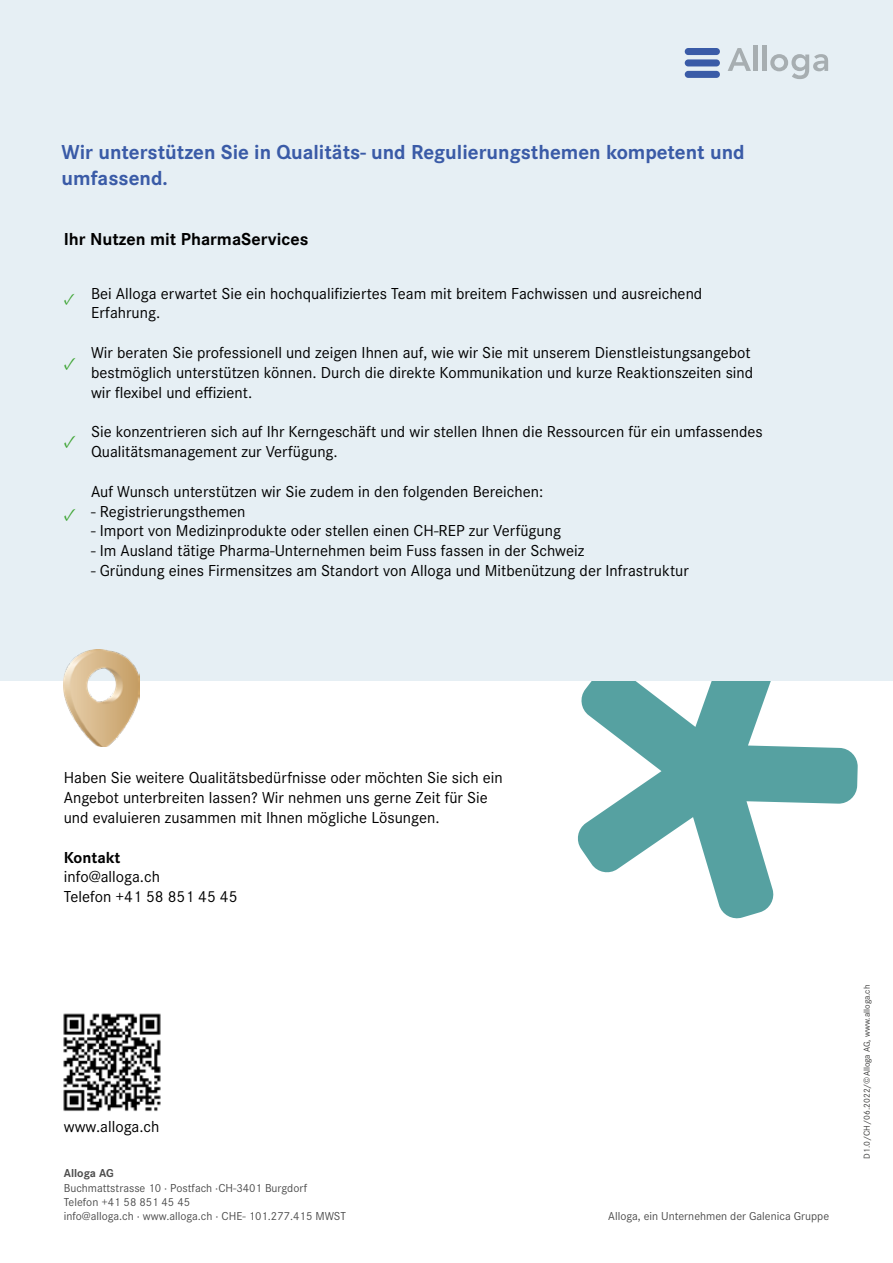
<style>
.page{position:relative;width:893px;height:1263px;background:#fff}
.page>*{position:absolute;margin:0;border:0;box-sizing:border-box;transform-origin:0 0}
.t1{font:700 21px/25.2px "Corporate S";color:#3a5ba7}
.t2{font:18.15px "Minion Pro";color:#3fa535}
.t3{font:700 18px "Corporate S";color:#000}
.t4{font:18px "Minion Pro";color:#3fa535}
.t5{font:16.5px/19.8px "Corporate S";color:#000}
.t6{font:700 16.5px "Corporate S";color:#000}
.t7{font:16.5px "Minion Pro";color:#3fa535}
.t8{font:12px/14.4px "Corporate S";color:#000}
.t9{font:700 12px "Corporate S";color:#000}
.t10{font:9px "Corporate S";color:#3c3c3b}
</style>
<div class="page">
<svg style="left:575px;top:680px;width:283px;height:239px"></svg>
<div style="left:0;top:0;width:893px;height:680px;background:#e6eff4"></div>
<div style="left:685px;top:71px;width:35px;height:7px;background:#3a5ba7;border-radius:4px"></div>
<div style="left:685px;top:59px;width:35px;height:7px;background:#3a5ba7;border-radius:4px"></div>
<div style="left:685px;top:48px;width:35px;height:7px;background:#3a5ba7;border-radius:4px"></div>
<svg style="left:728px;top:48px;width:23px;height:23px"></svg>
<hr style="left:754px;top:45px;width:4px;height:26px;background:#a7aeb1">
<hr style="left:762px;top:45px;width:4px;height:26px;background:#a7aeb1">
<svg style="left:770px;top:54px;width:58px;height:25px"></svg>
<img style="left:64px;top:649px;width:76px;height:97px">
<img style="left:63px;top:1013px;width:98px;height:99px">
<p class="t1" style="left:62px;top:140px;width:684px">Wir unterstützen Sie in Qualitäts- und Regulierungsthemen kompetent und umfassend.</p>
<p class="t3" style="left:64px;top:228px;width:246px">Ihr Nutzen mit PharmaServices</p>
<p class="t7" style="left:64px;top:287px;width:13px">✓</p>
<p class="t4" style="left:64px;top:351px;width:14px">✓</p>
<p class="t2" style="left:64px;top:429px;width:14px">✓</p>
<p class="t4" style="left:64px;top:502px;width:14px">✓</p>
<p class="t5" style="left:91px;top:283px;width:613px">Bei Alloga erwartet Sie ein hochqualifiziertes Team mit breitem Fachwissen und ausreichend<br>Erfahrung.</p>
<p class="t5" style="left:91px;top:343px;width:664px">Wir beraten Sie professionell und zeigen Ihnen auf, wie wir Sie mit unserem Dienstleistungsangebot bestmöglich unterstützen können. Durch die direkte Kommunikation und kurze Reaktionszeiten sind wir flexibel und effizient.</p>
<p class="t5" style="left:91px;top:422px;width:673px">Sie konzentrieren sich auf Ihr Kerngeschäft und wir stellen Ihnen die Ressourcen für ein umfassendes<br>Qualitätsmanagement zur Verfügung.</p>
<p class="t5" style="left:91px;top:481px;width:454px">Auf Wunsch unterstützen wir Sie zudem in den folgenden Bereichen:</p>
<p class="t5" style="left:91px;top:501px;width:156px">- Registrierungsthemen</p>
<p class="t5" style="left:91px;top:521px;width:471px">- Import von Medizinprodukte oder stellen einen CH-REP zur Verfügung</p>
<p class="t5" style="left:91px;top:541px;width:495px">- Im Ausland tätige Pharma-Unternehmen beim Fuss fassen in der Schweiz</p>
<p class="t5" style="left:91px;top:561px;width:599px">- Gründung eines Firmensitzes am Standort von Alloga und Mitbenützung der Infrastruktur</p>
<p class="t5" style="left:64px;top:768px;width:440px">Haben Sie weitere Qualitätsbedürfnisse oder möchten Sie sich ein<br>Angebot unterbreiten lassen? Wir nehmen uns gerne Zeit für Sie und evaluieren zusammen mit Ihnen mögliche Lösungen.</p>
<p class="t6" style="left:64px;top:848px;width:58px">Kontakt</p>
<p class="t5" style="left:64px;top:867px;width:175px">info@alloga.ch<br>Telefon +41 58 851 45 45</p>
<p class="t5" style="left:64px;top:1117px;width:97px">www.alloga.ch</p>
<p class="t9" style="left:64px;top:1166px;width:51px">Alloga AG</p>
<p class="t8" style="left:64px;top:1180px;width:284px">Buchmattstrasse 10 · Postfach ·CH-3401 Burgdorf<br>Telefon +41 58 851 45 45<br>info@alloga.ch · www.alloga.ch · CHE- 101.277.415 MWST</p>
<p class="t8" style="left:608px;top:1209px;width:222px">Alloga, ein Unternehmen der Galenica Gruppe</p>
<p class="t10" style="left:862px;top:1158px;width:175px;rotate:-90deg">D1.0/CH/06.2022/©Alloga AG, www.alloga.ch</p>
</div>
